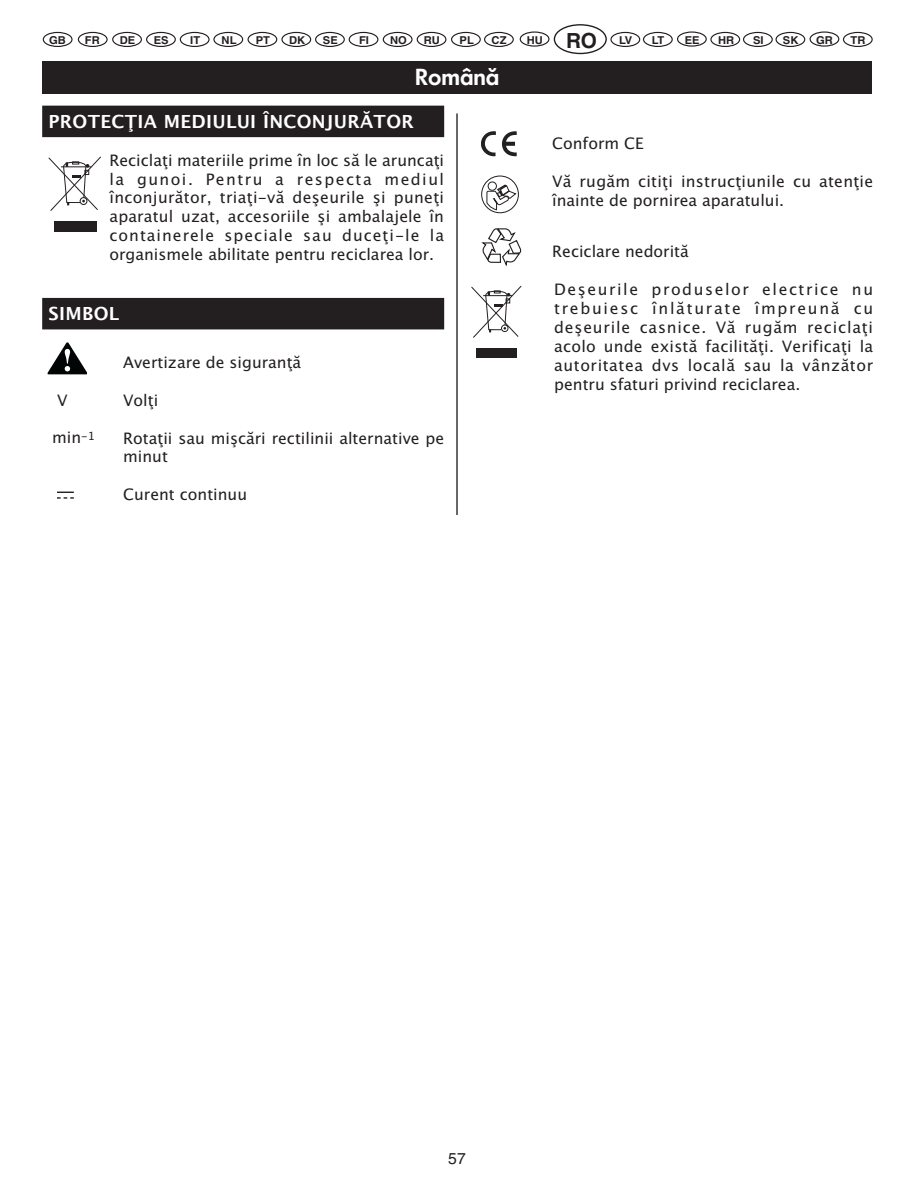
<style>
.page{position:relative;width:916px;height:1195px;background:#fff}
.page>*{position:absolute;margin:0;border:0;box-sizing:border-box;transform-origin:0 0}
.t1{font:700 22.5px "Veran Roumain";color:#fff}
.t2{font:700 18px "Lucida Grande";letter-spacing:.015em;color:#fff}
.t3{font:15.75px/18.9px "Lucida Grande";color:#231f20;text-align:justify}
.t4{font:15.75px "Helvetica";color:#231f20}
.t5{font:700 10.8px "Helvetica";color:#231f20}
.s1{font-size:20.93px}
</style>
<div class="page">
<hr style="left:456px;top:113px;width:1px;height:1021px;background:#231f20">
<div style="left:42px;top:61px;width:829px;height:33px;background:#231f20"></div>
<div style="left:553px;top:24px;width:53px;height:30px;border:1px solid #231f20;border-radius:50%"></div>
<div style="left:43px;top:32px;width:29px;height:15px;border:1px solid #231f20;border-radius:50%"></div>
<div style="left:610px;top:32px;width:30px;height:15px;border:1px solid #231f20;border-radius:50%"></div>
<div style="left:642px;top:32px;width:30px;height:15px;border:1px solid #231f20;border-radius:50%"></div>
<div style="left:710px;top:32px;width:30px;height:15px;border:1px solid #231f20;border-radius:50%"></div>
<svg style="left:677px;top:32px;width:29px;height:14px"></svg>
<div style="left:676px;top:31px;width:30px;height:16px;border:1px solid #231f20;border-radius:50%"></div>
<div style="left:742px;top:32px;width:30px;height:15px;border:1px solid #231f20;border-radius:50%"></div>
<div style="left:775px;top:32px;width:30px;height:15px;border:1px solid #231f20;border-radius:50%"></div>
<div style="left:842px;top:32px;width:30px;height:15px;border:1px solid #231f20;border-radius:50%"></div>
<div style="left:809px;top:31px;width:30px;height:16px;border:1px solid #231f20;border-radius:50%"></div>
<div style="left:78px;top:32px;width:30px;height:15px;border:1px solid #231f20;border-radius:50%"></div>
<div style="left:112px;top:32px;width:30px;height:15px;border:1px solid #231f20;border-radius:50%"></div>
<div style="left:146px;top:32px;width:30px;height:15px;border:1px solid #231f20;border-radius:50%"></div>
<div style="left:180px;top:32px;width:29px;height:15px;border:1px solid #231f20;border-radius:50%"></div>
<div style="left:213px;top:32px;width:30px;height:15px;border:1px solid #231f20;border-radius:50%"></div>
<div style="left:247px;top:32px;width:30px;height:15px;border:1px solid #231f20;border-radius:50%"></div>
<div style="left:281px;top:32px;width:30px;height:15px;border:1px solid #231f20;border-radius:50%"></div>
<div style="left:315px;top:32px;width:30px;height:15px;border:1px solid #231f20;border-radius:50%"></div>
<div style="left:348px;top:32px;width:30px;height:15px;border:1px solid #231f20;border-radius:50%"></div>
<div style="left:382px;top:32px;width:30px;height:15px;border:1px solid #231f20;border-radius:50%"></div>
<div style="left:416px;top:32px;width:30px;height:15px;border:1px solid #231f20;border-radius:50%"></div>
<div style="left:451px;top:32px;width:29px;height:15px;border:1px solid #231f20;border-radius:50%"></div>
<div style="left:484px;top:32px;width:29px;height:15px;border:1px solid #231f20;border-radius:50%"></div>
<svg style="left:520px;top:32px;width:29px;height:14px"></svg>
<div style="left:519px;top:31px;width:30px;height:16px;border:1px solid #231f20;border-radius:50%"></div>
<div style="left:42px;top:106px;width:402px;height:31px;background:#231f20"></div>
<div style="left:42px;top:298px;width:402px;height:31px;background:#231f20"></div>
<svg style="left:48px;top:156px;width:53px;height:66px"></svg>
<div style="left:54px;top:222px;width:43px;height:10px;background:#231f20"></div>
<svg style="left:48px;top:343px;width:39px;height:31px"></svg>
<svg style="left:57px;top:491px;width:17px;height:7px"></svg>
<svg style="left:502px;top:131px;width:14px;height:26px"></svg>
<svg style="left:481px;top:131px;width:15px;height:26px"></svg>
<div style="left:481px;top:175px;width:38px;height:38px;border:1px solid #231f20;border-radius:50%"></div>
<div style="left:487px;top:181px;width:10px;height:10px;border:1px solid #231f20;border-radius:50%"></div>
<svg style="left:486px;top:184px;width:31px;height:27px"></svg>
<svg style="left:481px;top:228px;width:40px;height:39px"></svg>
<svg style="left:471px;top:286px;width:50px;height:52px"></svg>
<div style="left:476px;top:348px;width:41px;height:10px;background:#231f20"></div>
<p class="t5" style="left:49px;top:36px;width:18px">GB</p>
<p class="t5" style="left:85px;top:36px;width:16px">FR</p>
<p class="t5" style="left:120px;top:36px;width:17px">DE</p>
<p class="t5" style="left:154px;top:36px;width:16px">ES</p>
<p class="t5" style="left:190px;top:36px;width:11px">IT</p>
<p class="t5" style="left:221px;top:36px;width:16px">NL</p>
<p class="t5" style="left:256px;top:36px;width:16px">PT</p>
<p class="t5" style="left:289px;top:36px;width:18px">DK</p>
<p class="t5" style="left:323px;top:36px;width:16px">SE</p>
<p class="t5" style="left:359px;top:36px;width:11px">FI</p>
<p class="t5" style="left:390px;top:36px;width:18px">NO</p>
<p class="t5" style="left:424px;top:36px;width:17px">RU</p>
<p class="t5" style="left:459px;top:36px;width:16px">PL</p>
<p class="t5" style="left:491px;top:36px;width:16px">CZ</p>
<p class="t5" style="left:526px;top:36px;width:107px">HU <span class="s1">RO</span> LV</p>
<p class="t5" style="left:651px;top:36px;width:14px">LT</p>
<p class="t5" style="left:684px;top:36px;width:16px">EE</p>
<p class="t5" style="left:717px;top:36px;width:18px">HR</p>
<p class="t5" style="left:753px;top:36px;width:12px">SI</p>
<p class="t5" style="left:782px;top:36px;width:17px">SK</p>
<p class="t5" style="left:816px;top:36px;width:18px">GR</p>
<p class="t5" style="left:850px;top:36px;width:16px">TR</p>
<h1 class="t1" style="left:415px;top:64px;width:86px">Română</h1>
<p class="t2" style="left:49px;top:114px;width:367px">PROTECŢIA MEDIULUI ÎNCONJURĂTOR</p>
<p class="t3" style="left:109px;top:152px;width:336px">Reciclaţi materiile prime în loc să le aruncaţi la gunoi. Pentru a respecta mediul înconjurător, triaţi-vă deşeurile şi puneţi aparatul uzat, accesoriile şi ambalajele în containerele speciale sau duceţi-le la organismele abilitate pentru reciclarea lor.</p>
<p class="t2" style="left:49px;top:306px;width:72px">SIMBOL</p>
<p class="t3" style="left:123px;top:354px;width:179px">Avertizare de siguranţă</p>
<p class="t3" style="left:57px;top:391px;width:12px">V</p>
<p class="t3" style="left:123px;top:391px;width:36px">Volţi</p>
<p class="t3" style="left:52px;top:429px;width:44px">min<sup>-1</sup></p>
<p class="t3" style="left:123px;top:429px;width:322px">Rotaţii sau mişcări rectilinii alternative pe minut</p>
<p class="t3" style="left:123px;top:486px;width:125px">Curent continuu</p>
<p class="t3" style="left:552px;top:135px;width:93px">Conform CE</p>
<p class="t3" style="left:552px;top:173px;width:322px">Vă rugăm citiţi instrucţiunile cu atenţie înainte de pornirea aparatului.</p>
<p class="t3" style="left:552px;top:243px;width:138px">Reciclare nedorită</p>
<p class="t3" style="left:554px;top:281px;width:320px">Deşeurile produselor electrice nu trebuiesc înlăturate împreună cu deşeurile casnice. Vă rugăm reciclaţi acolo unde există facilităţi. Verificaţi la autoritatea dvs locală sau la vânzător pentru sfaturi privind reciclarea.</p>
<p class="t4" style="left:448px;top:1152px;width:19px">57</p>
</div>
